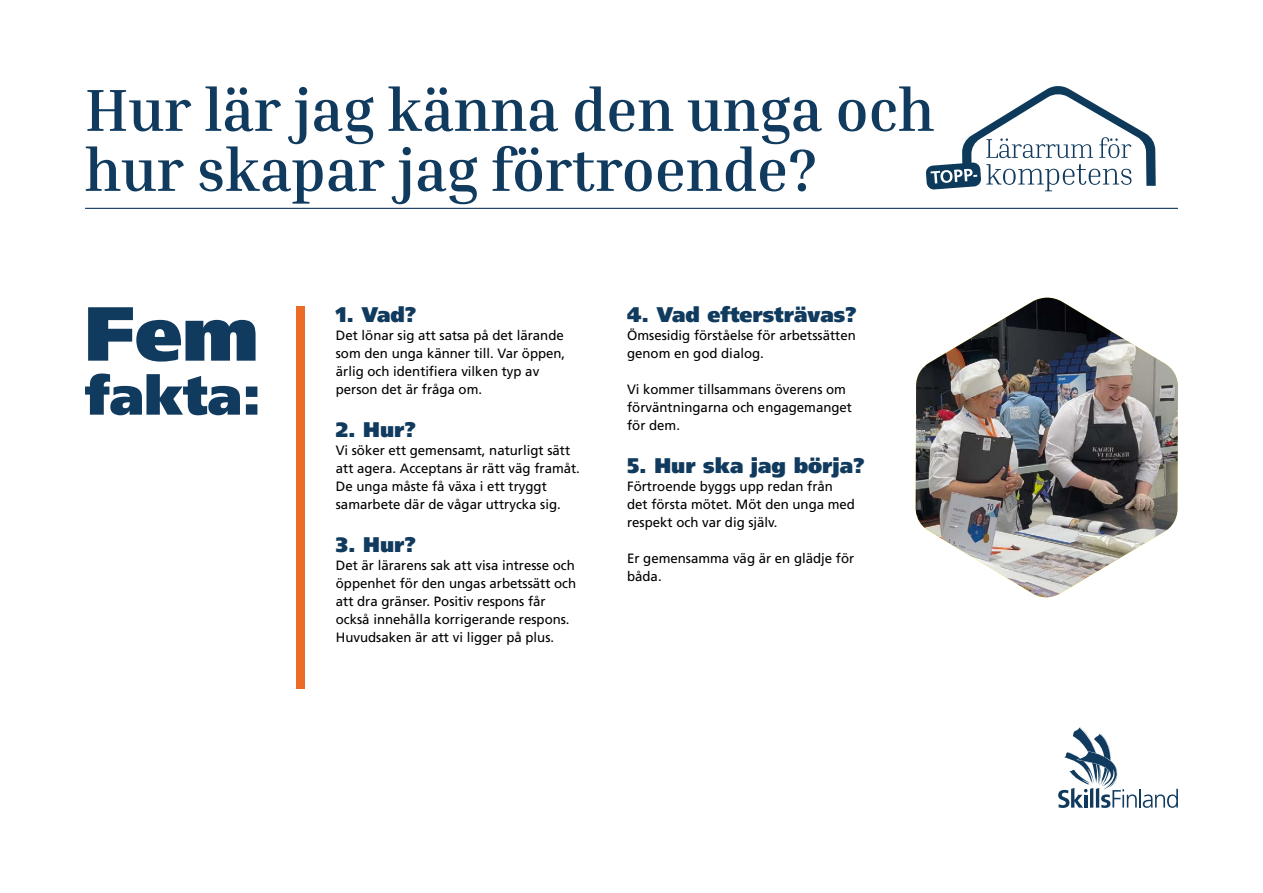
<style>
.page{position:relative;width:1263px;height:893px;background:#fff}
.page>*{position:absolute;margin:0;border:0;box-sizing:border-box;transform-origin:0 0}
.viisi{font:900 76.5px "Frutiger LT Pro";color:#103a5e}
.Inria-sivun-otsikko{font:700 60px/60px "Inria Serif";color:#103a5e}
.faktaa{font:900 54px "Frutiger LT Pro";color:#103a5e}
.alaotsikko{font:900 21px "Frutiger LT Pro";color:#103a5e}
.leipis{font:13.5px/18px "Frutiger LT Com";color:#000}
</style>
<div class="page">
<div style="left:297px;top:306px;width:8px;height:383px;background:#ed6c25"></div>
<svg style="left:926px;top:86px;width:230px;height:105px"></svg>
<svg style="left:1058px;top:727px;width:120px;height:81px"></svg>
<hr style="left:85px;top:208px;width:1093px;height:1px;background:#103a5e">
<img style="left:916px;top:298px;width:262px;height:300px">
<p class="Inria-sivun-otsikko" style="left:85px;top:79px;width:851px">Hur lär jag känna den unga och hur skapar jag förtroende?</p>
<p class="viisi" style="left:85px;top:287px;width:175px">Fem</p>
<p class="faktaa" style="left:85px;top:363px;width:178px">fakta:</p>
<h2 class="alaotsikko" style="left:336px;top:302px;width:82px">1. Vad?</h2>
<h3 class="leipis" style="left:336px;top:326px;width:231px">Det lönar sig att satsa på det lärande som den unga känner till. Var öppen, ärlig och identifiera vilken typ av person det är fråga om.</h3>
<h2 class="alaotsikko" style="left:336px;top:417px;width:82px">2. Hur?</h2>
<h3 class="leipis" style="left:336px;top:441px;width:246px">Vi söker ett gemensamt, naturligt sätt att agera. Acceptans är rätt väg framåt.<br>De unga måste få växa i ett tryggt samarbete där de vågar uttrycka sig.</h3>
<h2 class="alaotsikko" style="left:336px;top:532px;width:82px">3. Hur?</h2>
<h3 class="leipis" style="left:336px;top:556px;width:242px">Det är lärarens sak att visa intresse och öppenhet för den ungas arbetssätt och att dra gränser. Positiv respons får också innehålla korrigerande respons.<br>Huvudsaken är att vi ligger på plus.</h3>
<h2 class="alaotsikko" style="left:627px;top:302px;width:231px">4. Vad eftersträvas?</h2>
<h3 class="leipis" style="left:627px;top:326px;width:230px">Ömsesidig förståelse för arbetssätten genom en god dialog.</h3>
<h3 class="leipis" style="left:627px;top:380px;width:220px">Vi kommer tillsammans överens om</h3>
<h3 class="leipis" style="left:627px;top:398px;width:226px">förväntningarna och engagemanget för dem.</h3>
<h2 class="alaotsikko" style="left:627px;top:453px;width:239px">5. Hur ska jag börja?</h2>
<h3 class="leipis" style="left:627px;top:477px;width:229px">Förtroende byggs upp redan från det första mötet. Möt den unga med respekt och var dig själv.</h3>
<h3 class="leipis" style="left:627px;top:549px;width:229px">Er gemensamma väg är en glädje för båda.</h3>
</div>
